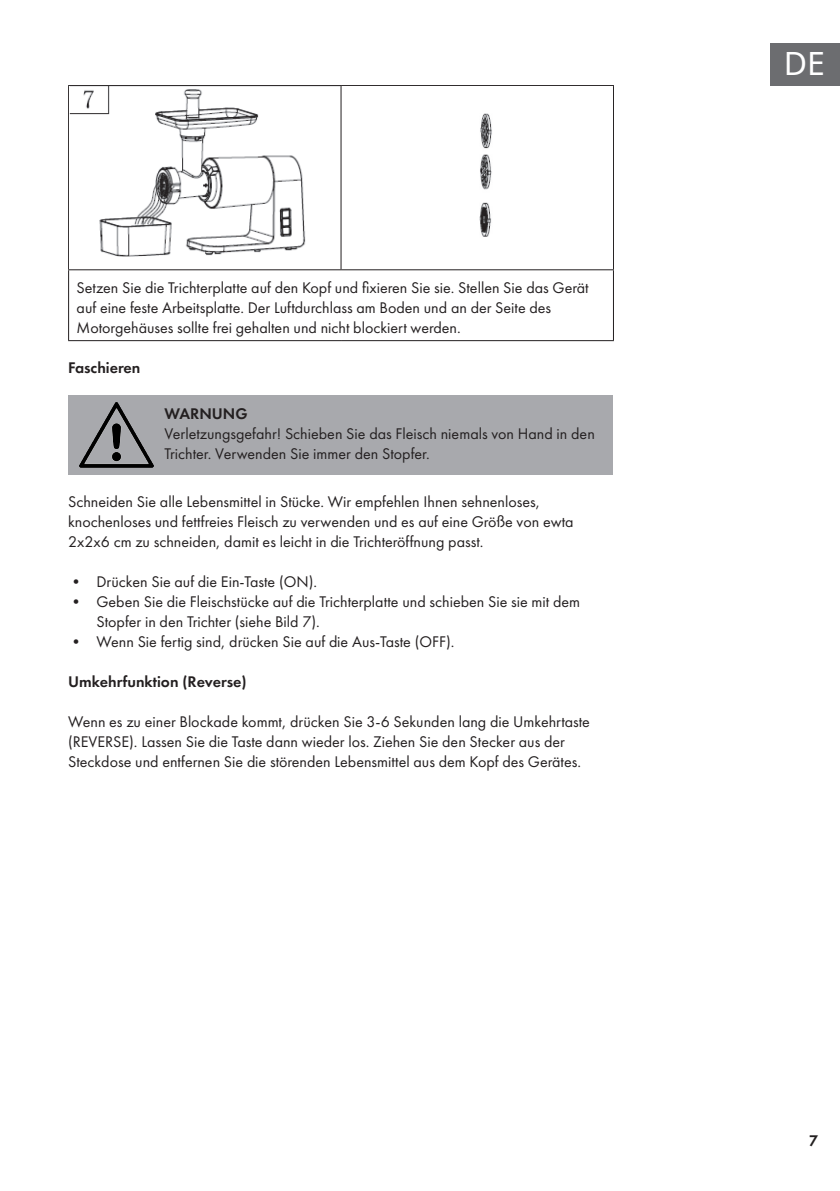
<style>
.page{position:relative;width:840px;height:1191px;background:#fff}
.page>*{position:absolute;margin:0;border:0;box-sizing:border-box;transform-origin:0 0}
.t1{font:32px "Noto Sans";color:#fff}
.Base_Text{font:16px/20px "Futura PTW08";color:#231f20}
.Base_Text_HINWEIS_gr{font:16px/20px "Futura PTW08";color:#231f20}
.Headline{font:600 16px "Futura PTW08";color:#231f20}
.s1{font-weight:600}
</style>
<div class="page">
<div style="left:770px;top:43px;width:69px;height:42px;background:#6c6d70"></div>
<div style="left:68px;top:395px;width:544px;height:79px;background:#a8a9ad"></div>
<hr style="left:68px;top:85px;width:273px;height:1px;background:#231f20">
<hr style="left:68px;top:86px;width:1px;height:183px;background:#231f20">
<hr style="left:341px;top:85px;width:272px;height:1px;background:#231f20">
<hr style="left:340px;top:86px;width:1px;height:183px;background:#231f20">
<hr style="left:612px;top:86px;width:1px;height:183px;background:#231f20">
<hr style="left:68px;top:269px;width:273px;height:1px;background:#231f20">
<hr style="left:68px;top:270px;width:1px;height:70px;background:#231f20">
<hr style="left:341px;top:269px;width:272px;height:1px;background:#231f20">
<hr style="left:612px;top:270px;width:1px;height:70px;background:#231f20">
<hr style="left:68px;top:340px;width:273px;height:1px;background:#231f20">
<hr style="left:341px;top:340px;width:272px;height:1px;background:#231f20">
<img style="left:70px;top:87px;width:236px;height:170px">
<img style="left:479px;top:113px;width:13px;height:124px">
<img style="left:79px;top:402px;width:74px;height:65px">
<p class="Base_Text" style="left:77px;top:277px;width:513px">Setzen Sie die Trichterplatte auf den Kopf und fixieren Sie sie. Stellen Sie das Gerät auf eine feste Arbeitsplatte. Der Luftdurchlass am Boden und an der Seite des<br>Motorgehäuses sollte frei gehalten und nicht blockiert werden.</p>
<p class="Headline" style="left:68px;top:358px;width:74px">Faschieren</p>
<p class="Base_Text_HINWEIS_gr" style="left:164px;top:403px;width:431px"><span class="s1">WARNUNG<br></span>Verletzungsgefahr! Schieben Sie das Fleisch niemals von Hand in den<br>Trichter. Verwenden Sie immer den Stopfer.</p>
<p class="Base_Text" style="left:68px;top:492px;width:506px">Schneiden Sie alle Lebensmittel in Stücke. Wir empfehlen Ihnen sehnenloses, knochenloses und fettfreies Fleisch zu verwenden und es auf eine Größe von ewta<br>2x2x6 cm zu schneiden, damit es leicht in die Trichteröffnung passt.</p>
<p class="Base_Text" style="left:68px;top:572px;width:250px">• Drücken Sie auf die Ein-Taste (ON).</p>
<p class="Base_Text" style="left:96px;top:592px;width:485px;text-indent:-28px">• Geben Sie die Fleischstücke auf die Trichterplatte und schieben Sie sie mit dem<br>Stopfer in den Trichter (siehe Bild 7).</p>
<p class="Base_Text" style="left:68px;top:632px;width:387px">• Wenn Sie fertig sind, drücken Sie auf die Aus-Taste (OFF).</p>
<p class="Headline" style="left:68px;top:672px;width:180px">Umkehrfunktion (Reverse)</p>
<p class="Base_Text" style="left:68px;top:712px;width:523px">Wenn es zu einer Blockade kommt, drücken Sie 3-6 Sekunden lang die Umkehrtaste (REVERSE). Lassen Sie die Taste dann wieder los. Ziehen Sie den Stecker aus der<br>Steckdose und entfernen Sie die störenden Lebensmittel aus dem Kopf des Gerätes.</p>
<h1 class="t1" style="left:783px;top:42px;width:43px">DE</h1>
<p class="Headline" style="left:808px;top:1130px;width:11px">7</p>
</div>
